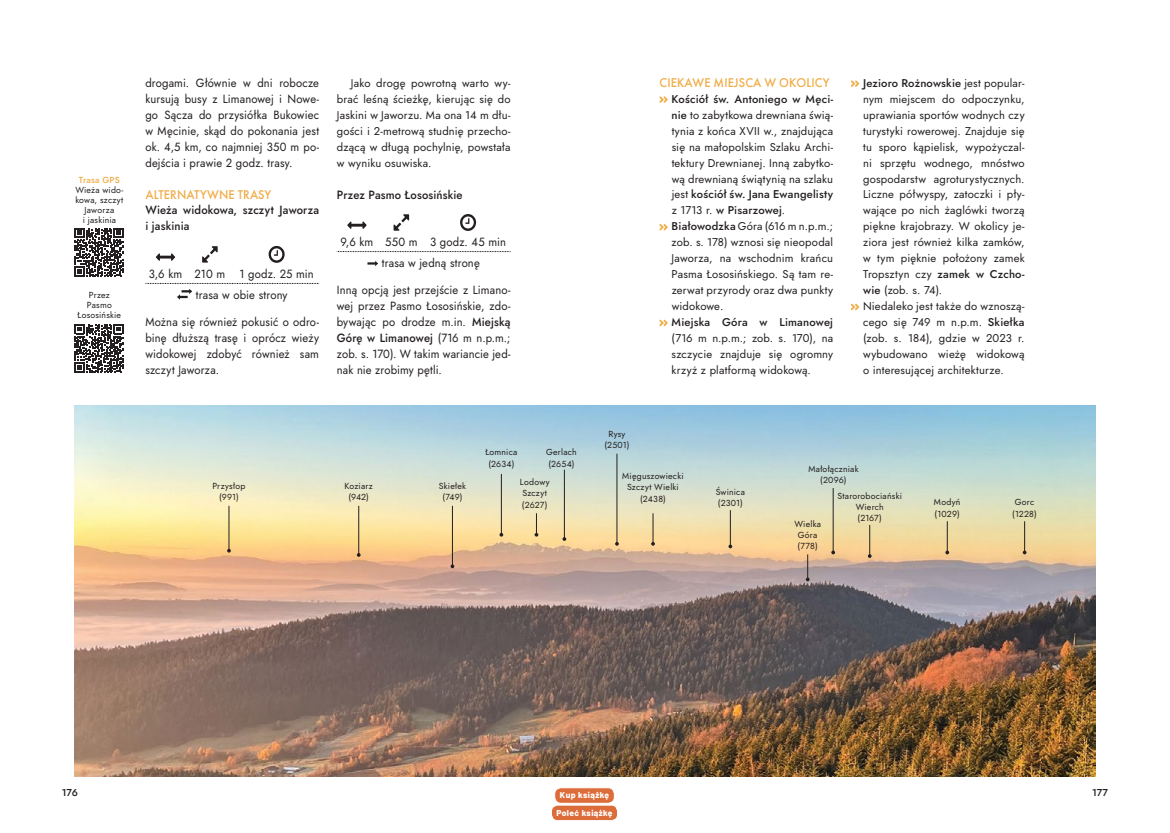
<style>
.page{position:relative;width:1170px;height:833px;background:#fff}
.page>*{position:absolute;margin:0;border:0;box-sizing:border-box;transform-origin:0 0}
.t1{font:500 13.25px "Futura PT";letter-spacing:.01em;color:#f0ad48;scale:.95 1}
.t2{font:11.88px/16px "Jost";letter-spacing:.01em;color:#231f20;text-align:justify;scale:.95 1}
.t3{font:500 11.88px/16px "Jost";letter-spacing:.01em;color:#231f20;scale:.95 1}
.t4{font:11.25px/16px "Jost";letter-spacing:.015em;color:#231f20}
.t5{font:500 11.25px "Jost";letter-spacing:.015em;color:#231f20}
.t6{font:500 10px "Jost";color:#231f20}
.t7{font:8.75px/11.2px "Jost";letter-spacing:.025em;color:#231f20;text-align:center}
.t8{font:500 8.75px "Jost";letter-spacing:.025em;color:#f0ad48}
.t9{font:800 8.5px "Barlow";letter-spacing:.05em;color:#fff}
.s1{font-weight:500}
</style>
<div class="page">
<svg style="left:851px;top:80px;width:8px;height:7px"></svg>
<svg style="left:851px;top:304px;width:8px;height:6px"></svg>
<svg style="left:659px;top:96px;width:9px;height:7px"></svg>
<svg style="left:659px;top:224px;width:9px;height:6px"></svg>
<svg style="left:659px;top:320px;width:9px;height:6px"></svg>
<svg style="left:337px;top:251px;width:174px;height:1px"></svg>
<svg style="left:347px;top:221px;width:19px;height:8px"></svg>
<svg style="left:393px;top:214px;width:16px;height:17px"></svg>
<svg style="left:460px;top:214px;width:16px;height:17px"></svg>
<svg style="left:367px;top:261px;width:11px;height:5px"></svg>
<svg style="left:156px;top:253px;width:19px;height:8px"></svg>
<svg style="left:202px;top:246px;width:16px;height:17px"></svg>
<svg style="left:268px;top:246px;width:17px;height:17px"></svg>
<svg style="left:145px;top:283px;width:174px;height:17px"></svg>
<img style="left:74px;top:406px;width:1021px;height:370px">
<svg style="left:74px;top:228px;width:50px;height:49px"></svg>
<svg style="left:74px;top:324px;width:50px;height:49px"></svg>
<hr style="left:228px;top:506px;width:1px;height:45px;background:#231f20">
<hr style="left:358px;top:506px;width:1px;height:49px;background:#231f20">
<hr style="left:452px;top:506px;width:1px;height:60px;background:#231f20">
<svg style="left:450px;top:564px;width:4px;height:4px"></svg>
<hr style="left:501px;top:474px;width:1px;height:61px;background:#231f20">
<svg style="left:534px;top:513px;width:4px;height:23px"></svg>
<hr style="left:564px;top:470px;width:1px;height:69px;background:#231f20">
<svg style="left:562px;top:537px;width:4px;height:4px"></svg>
<hr style="left:652px;top:513px;width:1px;height:31px;background:#231f20">
<hr style="left:729px;top:510px;width:1px;height:36px;background:#231f20">
<svg style="left:728px;top:544px;width:4px;height:4px"></svg>
<svg style="left:805px;top:554px;width:4px;height:27px"></svg>
<hr style="left:832px;top:488px;width:1px;height:64px;background:#231f20">
<svg style="left:831px;top:550px;width:4px;height:4px"></svg>
<hr style="left:869px;top:525px;width:1px;height:31px;background:#231f20">
<svg style="left:867px;top:554px;width:4px;height:4px"></svg>
<hr style="left:946px;top:521px;width:1px;height:31px;background:#231f20">
<svg style="left:945px;top:550px;width:4px;height:4px"></svg>
<hr style="left:1024px;top:521px;width:1px;height:31px;background:#231f20">
<svg style="left:1022px;top:550px;width:4px;height:4px"></svg>
<hr style="left:616px;top:454px;width:1px;height:90px;background:#231f20">
<div style="left:551px;top:805px;width:66px;height:15px;background:#dd6c3b;border-radius:6px"></div>
<div style="left:551px;top:804px;width:67px;height:17px;border:1px solid #fff;border-radius:6px"></div>
<div style="left:554px;top:787px;width:60px;height:16px;background:#dd6c3b;border-radius:6px"></div>
<div style="left:554px;top:787px;width:60px;height:16px;border:1px solid #fff;border-radius:6px"></div>
<p class="t8" style="left:79px;top:174px;width:42px">Trasa GPS</p>
<p class="t7" style="left:75px;top:185px;width:50px;line-height:10px">Wieża wido&shy;kowa, szczyt<br>Jaworza<br>i jaskinia</p>
<p class="t7" style="left:78px;top:290px;width:45px;line-height:10px">Przez<br>Pasmo<br>Łososińskie</p>
<p class="t2" style="left:145px;top:75px;width:184px">drogami. Głównie w dni robocze kursują busy z Limanowej i Nowe&shy;go Sącza do przysiółka Bukowiec w Męcinie, skąd do pokonania jest ok. 4,5 km, co najmniej 350 m po&shy;dejścia i prawie 2 godz. trasy.</p>
<p class="t1" style="left:145px;top:186px;width:134px">ALTERNATYWNE TRASY</p>
<p class="t3" style="left:145px;top:202px;width:184px">Wieża widokowa, szczyt Jaworza i jaskinia</p>
<p class="t2" style="left:196px;top:264px;width:126px;line-height:20.5px;text-indent:-47px">3,6 km 210 m 1 godz. 25 min trasa w obie strony</p>
<p class="t2" style="left:145px;top:314px;width:184px">Można się również pokusić o odro&shy;binę dłuższą trasę i oprócz wieży widokowej zdobyć również sam szczyt Jaworza.</p>
<p class="t4" style="left:337px;top:75px;width:175px;text-align:justify;text-indent:14px">Jako drogę powrotną warto wy&shy;brać leśną ścieżkę, kierując się do Jaskini w Jaworzu. Ma ona 14 m dłu&shy;gości i 2-metrową studnię przecho&shy;dzącą w długą pochylnię, powstała w wyniku osuwiska.</p>
<p class="t3" style="left:337px;top:186px;width:134px">Przez Pasmo Łososińskie</p>
<p class="t2" style="left:382px;top:232px;width:132px;line-height:20.5px;text-indent:-41px">9,6 km 550 m 3 godz. 45 min trasa w jedną stronę</p>
<p class="t2" style="left:337px;top:282px;width:184px">Inną opcją jest przejście z Limano&shy;wej przez Pasmo Łososińskie, zdo&shy;bywając po drodze m.in. <span class="s1">Miejską Górę w Limanowej</span> (716 m n.p.m.; zob. s. 170). W takim wariancie jed&shy;nak nie zrobimy pętli.</p>
<p class="t7" style="left:212px;top:480px;width:35px">Przysłop (991)</p>
<p class="t7" style="left:344px;top:480px;width:30px">Koziarz (942)</p>
<p class="t7" style="left:439px;top:480px;width:29px">Skiełek (749)</p>
<p class="t7" style="left:485px;top:446px;width:33px">Łomnica (2634)</p>
<p class="t7" style="left:546px;top:446px;width:32px;text-align:left">Gerlach (2654)</p>
<p class="t7" style="left:520px;top:476px;width:31px;text-align:left">Lodowy<br>Szczyt (2627)</p>
<p class="t1" style="left:659px;top:74px;width:180px">CIEKAWE MIEJSCA W OKOLICY</p>
<p class="t4" style="left:671px;top:91px;width:163px"><span class="s1">Kościół św. Antoniego w Męci&shy;nie</span> to zabytkowa drewniana świą&shy;tynia z końca XVII w., znajdująca się na małopolskim Szlaku Archi&shy;tektury Drewnianej. Inną zabytko&shy;wą drewnianą świątynią na szlaku jest <span class="s1">kościół św. Jana Ewangelisty </span>z 1713 r. <span class="s1">w Pisarzowej</span>.<br><span class="s1">Białowodzka</span> Góra (616 m n.p.m.; zob. s. 178) wznosi się nieopodal<br>Jaworza, na wschodnim krańcu<br>Pasma Łososińskiego. Są tam re&shy;zerwat przyrody oraz dwa punkty widokowe.</p>
<p class="t5" style="left:671px;top:314px;width:163px">Miejska Góra w Limanowej</p>
<p class="t4" style="left:671px;top:330px;width:163px;text-align:justify">(716 m n.p.m.; zob. s. 170), na szczycie znajduje się ogromny krzyż z platformą widokową.</p>
<p class="t4" style="left:863px;top:75px;width:163px"><span class="s1">Jezioro Rożnowskie</span> jest popular&shy;nym miejscem do odpoczynku, uprawiania sportów wodnych czy turystyki rowerowej. Znajduje się tu sporo kąpielisk, wypożyczal&shy;ni sprzętu wodnego, mnóstwo gospodarstw agroturystycznych.<br>Liczne półwyspy, zatoczki i pły&shy;wające po nich żaglówki tworzą piękne krajobrazy. W okolicy je&shy;ziora jest również kilka zamków, w tym pięknie położony zamek<br>Tropsztyn czy <span class="s1">zamek w Czcho&shy;wie</span> (zob. s. 74).<br>Niedaleko jest także do wznoszą&shy;cego się 749 m n.p.m. <span class="s1">Skiełka </span>(zob. s. 184), gdzie w 2023 r. wybudowano wieżę widokową o interesującej architekturze.</p>
<p class="t7" style="left:604px;top:428px;width:27px">Rysy (2501)</p>
<p class="t7" style="left:622px;top:470px;width:63px">Mięguszowiecki<br>Szczyt Wielki (2438)</p>
<p class="t7" style="left:715px;top:486px;width:31px;text-align:left">Świnica (2301)</p>
<p class="t7" style="left:808px;top:463px;width:52px">Małołączniak (2096)</p>
<p class="t7" style="left:837px;top:490px;width:66px">Starorobociański<br>Wierch<br>(2167)</p>
<p class="t7" style="left:933px;top:497px;width:28px;text-align:left">Modyń (1029)</p>
<p class="t7" style="left:1012px;top:497px;width:26px">Gorc (1228)</p>
<p class="t7" style="left:794px;top:518px;width:28px">Wielka<br>Góra (778)</p>
<p class="t6" style="left:62px;top:785px;width:18px">176</p>
<p class="t6" style="left:1091px;top:785px;width:17px">177</p>
<p class="t9" style="left:560px;top:789px;width:51px">Kup książkę</p>
<p class="t9" style="left:556px;top:806px;width:57px">Poleć książkę</p>
</div>
